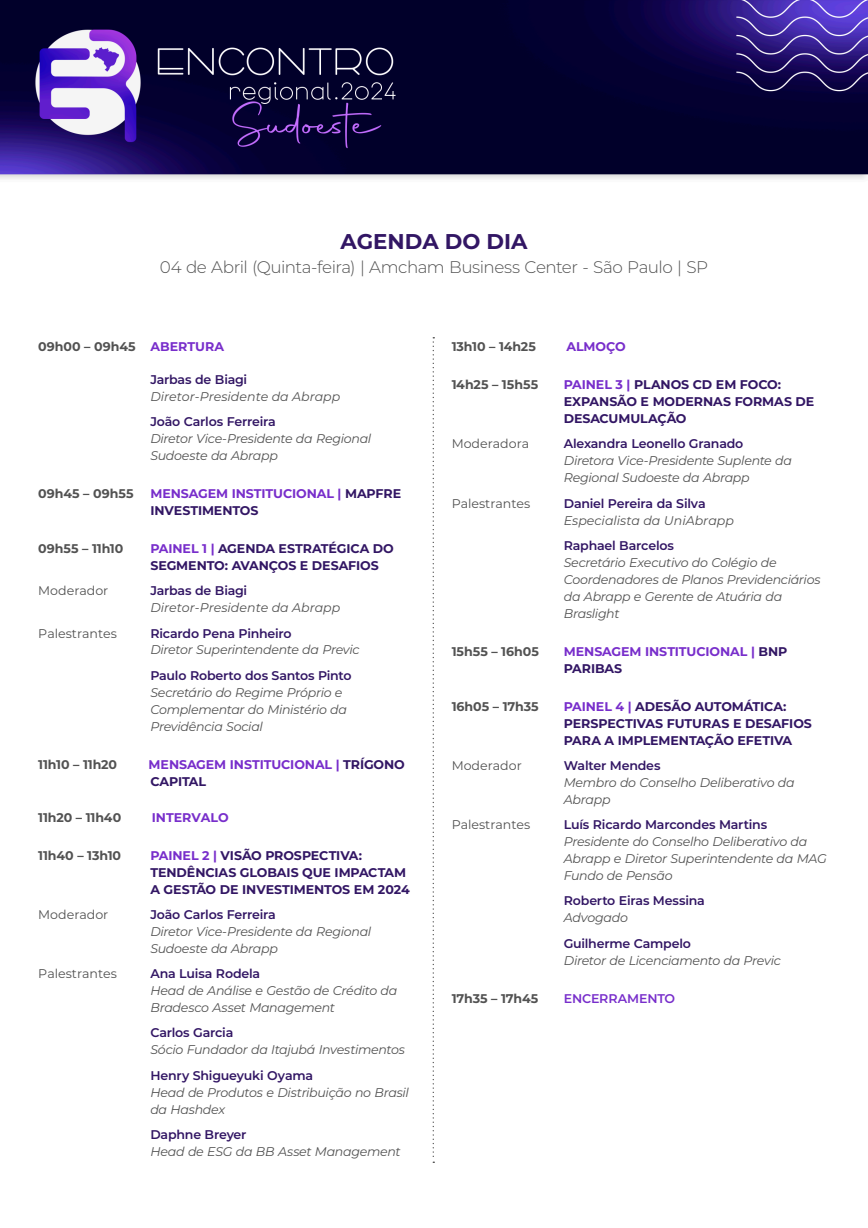
<style>
.page{position:relative;width:868px;height:1228px;background:#fff}
.page>*{position:absolute;margin:0;border:0;box-sizing:border-box;transform-origin:0 0}
.t1{font:700 21.35px "Montserrat";color:#321664}
.t2{font:300 16.8px "Montserrat";letter-spacing:-.03em;color:#525252}
.t3{font:italic 12.6px/16.9px "Montserrat";letter-spacing:-.02em;color:#525252}
.t4{font:700 12.6px/16.9px "Montserrat";letter-spacing:-.005em;color:#321664}
.t5{font:600 12.6px "Montserrat";letter-spacing:-.015em;color:#321664}
.t6{font:700 12.6px "Montserrat";color:#525252}
.t7{font:700 12.6px/16.9px "Montserrat";letter-spacing:-.005em;color:#782ecb}
.t8{font:italic 12.6px/16.9px "Montserrat";color:#525252}
.t9{font:12.6px "Montserrat";color:#525252}
.t10{font:600 12.6px "Montserrat";letter-spacing:-.015em;color:#782ecb}
.s1{color:#782ecb}
.s2{font-weight:600;font-style:normal;color:#321664}
.s3{color:#321664}
</style>
<div class="page">
<img style="left:0;top:0;width:868px;height:1163px">
<svg style="left:433px;top:337px;width:1px;height:826px"></svg>
<p class="t1" style="left:340px;top:226px;width:189px">AGENDA DO DIA</p>
<p class="t2" style="left:160px;top:255px;width:550px">04 de Abril (Quinta-feira) | Amcham Business Center - São Paulo | SP</p>
<p class="t6" style="left:38px;top:338px;width:187px">09h00 – 09h45 <span class="s1">ABERTURA</span></p>
<p class="t8" style="left:150px;top:370px;width:191px"><span class="s2">Jarbas de Biagi<br></span>Diretor-Presidente da Abrapp</p>
<p class="t3" style="left:150px;top:413px;width:222px"><span class="s2">João Carlos Ferreira<br></span>Diretor Vice-Presidente da Regional<br>Sudoeste da Abrapp</p>
<p class="t6" style="left:38px;top:484px;width:97px">09h45 – 09h55</p>
<p class="t7" style="left:150px;top:484px;width:252px">MENSAGEM INSTITUCIONAL | <span class="s3">MAPFRE<br>INVESTIMENTOS</span></p>
<p class="t6" style="left:38px;top:539px;width:87px">09h55 – 11h10</p>
<p class="t4" style="left:150px;top:539px;width:245px"><span class="s1">PAINEL 1 |</span> AGENDA ESTRATÉGICA DO<br>SEGMENTO: AVANÇOS E DESAFIOS</p>
<p class="t9" style="left:38px;top:582px;width:72px">Moderador</p>
<p class="t8" style="left:150px;top:582px;width:191px"><span class="s2">Jarbas de Biagi<br></span>Diretor-Presidente da Abrapp</p>
<p class="t9" style="left:38px;top:624px;width:80px">Palestrantes</p>
<p class="t3" style="left:150px;top:624px;width:211px"><span class="s2">Ricardo Pena Pinheiro<br></span>Diretor Superintendente da Previc</p>
<p class="t3" style="left:150px;top:666px;width:203px"><span class="s2">Paulo Roberto dos Santos Pinto<br></span>Secretário do Regime Próprio e<br>Complementar do Ministério da<br>Previdência Social</p>
<p class="t6" style="left:38px;top:755px;width:80px">11h10 – 11h20</p>
<p class="t7" style="left:149px;top:755px;width:258px">MENSAGEM INSTITUCIONAL | <span class="s3">TRÍGONO<br>CAPITAL</span></p>
<p class="t6" style="left:38px;top:808px;width:85px">11h20 – 11h40</p>
<p class="t7" style="left:152px;top:808px;width:79px">INTERVALO</p>
<p class="t6" style="left:38px;top:846px;width:84px">11h40 – 13h10</p>
<p class="t4" style="left:150px;top:846px;width:261px"><span class="s1">PAINEL 2 |</span> VISÃO PROSPECTIVA:<br>TENDÊNCIAS GLOBAIS QUE IMPACTAM<br>A GESTÃO DE INVESTIMENTOS EM 2024</p>
<p class="t9" style="left:38px;top:906px;width:72px">Moderador</p>
<p class="t3" style="left:150px;top:905px;width:222px"><span class="s2">João Carlos Ferreira<br></span>Diretor Vice-Presidente da Regional<br>Sudoeste da Abrapp</p>
<p class="t9" style="left:38px;top:965px;width:80px">Palestrantes</p>
<p class="t3" style="left:150px;top:965px;width:249px"><span class="s2">Ana Luisa Rodela<br></span>Head de Análise e Gestão de Crédito da<br>Bradesco Asset Management</p>
<p class="t3" style="left:150px;top:1024px;width:256px"><span class="s2">Carlos Garcia<br></span>Sócio Fundador da Itajubá Investimentos</p>
<p class="t3" style="left:150px;top:1066px;width:260px"><span class="s2">Henry Shigueyuki Oyama<br></span>Head de Produtos e Distribuição no Brasil da Hashdex</p>
<p class="t3" style="left:150px;top:1125px;width:252px"><span class="s2">Daphne Breyer<br></span>Head de ESG da BB Asset Management</p>
<p class="t6" style="left:452px;top:338px;width:86px">13h10 – 14h25</p>
<p class="t7" style="left:567px;top:338px;width:61px">ALMOÇO</p>
<p class="t6" style="left:452px;top:376px;width:88px">14h25 – 15h55</p>
<p class="t4" style="left:564px;top:376px;width:252px"><span class="s1">PAINEL 3 |</span> PLANOS CD EM FOCO:<br>EXPANSÃO E MODERNAS FORMAS DE<br>DESACUMULAÇÃO</p>
<p class="t9" style="left:452px;top:435px;width:79px">Moderadora</p>
<p class="t5" style="left:564px;top:435px;width:181px">Alexandra Leonello Granado</p>
<p class="t3" style="left:564px;top:452px;width:230px">Diretora Vice-Presidente Suplente da<br>Regional Sudoeste da Abrapp</p>
<p class="t9" style="left:452px;top:495px;width:80px">Palestrantes</p>
<p class="t5" style="left:564px;top:494px;width:144px">Daniel Pereira da Silva</p>
<p class="t8" style="left:564px;top:511px;width:172px">Especialista da UniAbrapp</p>
<p class="t5" style="left:564px;top:537px;width:112px">Raphael Barcelos</p>
<p class="t3" style="left:564px;top:554px;width:258px">Secretário Executivo do Colégio de<br>Coordenadores de Planos Previdenciários da Abrapp e Gerente de Atuária da<br>Braslight</p>
<p class="t6" style="left:452px;top:642px;width:89px">15h55 – 16h05</p>
<p class="t7" style="left:564px;top:642px;width:225px">MENSAGEM INSTITUCIONAL | <span class="s3">BNP<br>PARIBAS</span></p>
<p class="t6" style="left:452px;top:697px;width:89px">16h05 – 17h35</p>
<p class="t4" style="left:564px;top:697px;width:250px"><span class="s1">PAINEL 4 |</span> ADESÃO AUTOMÁTICA:<br>PERSPECTIVAS FUTURAS E DESAFIOS<br>PARA A IMPLEMENTAÇÃO EFETIVA</p>
<p class="t9" style="left:452px;top:757px;width:72px">Moderador</p>
<p class="t5" style="left:564px;top:756px;width:98px">Walter Mendes</p>
<p class="t3" style="left:564px;top:773px;width:232px">Membro do Conselho Deliberativo da<br>Abrapp</p>
<p class="t9" style="left:452px;top:816px;width:80px">Palestrantes</p>
<p class="t5" style="left:564px;top:816px;width:205px">Luís Ricardo Marcondes Martins</p>
<p class="t3" style="left:564px;top:833px;width:264px">Presidente do Conselho Deliberativo da<br>Abrapp e Diretor Superintendente da MAG<br>Fundo de Pensão</p>
<p class="t5" style="left:564px;top:892px;width:143px">Roberto Eiras Messina</p>
<p class="t3" style="left:564px;top:909px;width:66px">Advogado</p>
<p class="t5" style="left:564px;top:934px;width:129px">Guilherme Campelo</p>
<p class="t3" style="left:564px;top:951px;width:219px">Diretor de Licenciamento da Previc</p>
<p class="t6" style="left:452px;top:989px;width:88px">17h35 – 17h45</p>
<p class="t10" style="left:564px;top:989px;width:113px">ENCERRAMENTO</p>
</div>
